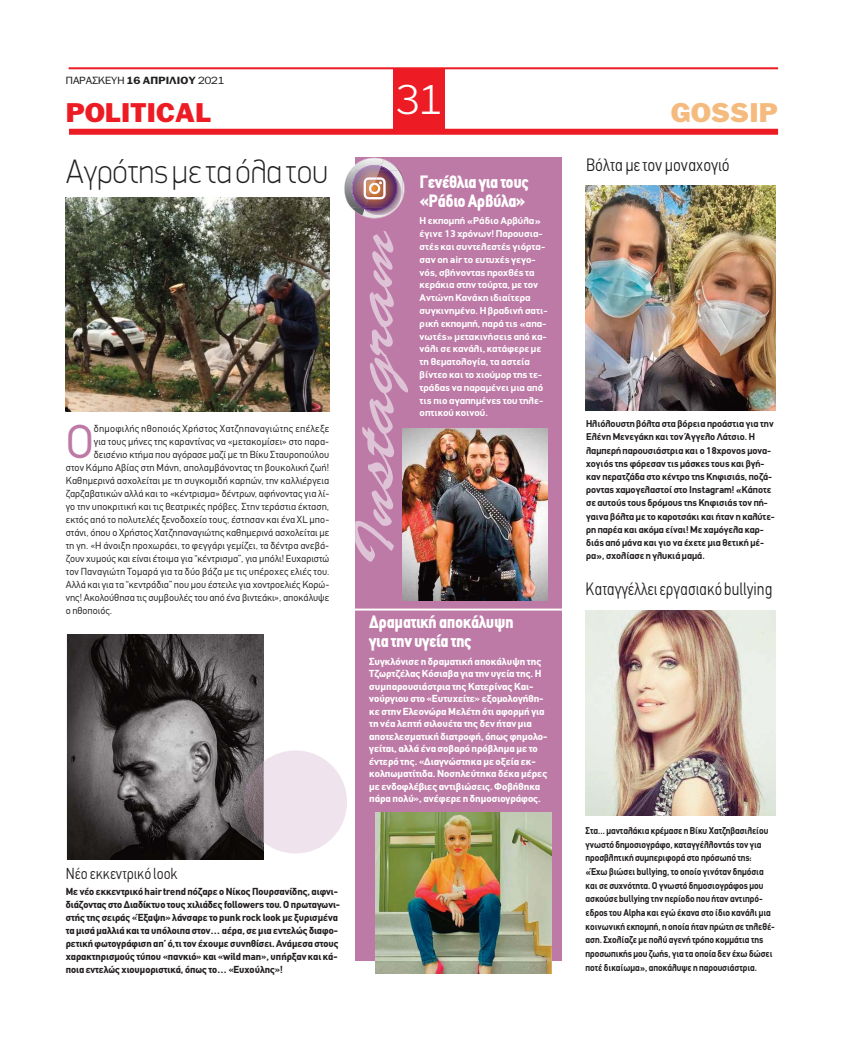
<style>
.page{position:relative;width:841px;height:1039px;background:#fff}
.page>*{position:absolute;margin:0;border:0;box-sizing:border-box;transform-origin:0 0}
.t1{font:46.5px "CF Din";color:#bd7aa6}
.t2{font:300 40px "PF Franklin Gothic";color:#fff}
.t3{font:100 34px "PF Din Display";color:#231f20;scale:.94 1}
.t4{font:900 26px "PF Franklin Gothic";color:#ed1c24;scale:1.06 1}
.t5{font:900 26px "PF Franklin Gothic";color:#f5bb7e;scale:1.06 1}
.t6{font:900 condensed 18px/19px "PF Din Text";letter-spacing:-.025em;color:#fff;scale:1.04 1}
.t7{font:300 condensed 18px "PF Din Text";color:#231f20;scale:.95 1}
.t8{font:300 condensed 18px "PF Din Text";color:#231f20}
.t9{font:300 condensed 16px "PF Din Text";color:#231f20}
.t10{font:10px "CF Din";letter-spacing:.005em;color:#231f20}
.t11{font:700 10px/13.7px "PF Din Display";color:#231f20;scale:.89 1}
.t12{font:700 10px/12.5px "CF Din";color:#fff;scale:1.04 1}
.t13{font:700 10px/13.2px "PF Din Display";color:#231f20}
.t14{font:700 10px/13px "CF Din";color:#231f20}
.t15{font:700 10px/12.8px "PF Din Display";color:#fff;scale:1.04 1}
.t16{font:10px "CF Din";letter-spacing:.025em;color:#231f20}
.t17{font:10px "PF Franklin Gothic";letter-spacing:.01em;color:#231f20;scale:1.1 1}
.s1{font-weight:700}
</style>
<div class="page">
<div style="left:355px;top:157px;width:206px;height:803px;background:#bd7aa6"></div>
<img style="left:585px;top:610px;width:189px;height:205px">
<img style="left:402px;top:429px;width:145px;height:171px">
<hr style="left:341px;top:608px;width:230px;height:2px;background:#fff">
<img style="left:375px;top:812px;width:176px;height:161px">
<img style="left:68px;top:635px;width:195px;height:224px">
<svg style="left:263px;top:750px;width:84px;height:103px"></svg>
<img style="left:244px;top:761px;width:19px;height:81px">
<img style="left:344px;top:190px;width:2px;height:9px">
<img style="left:346px;top:158px;width:58px;height:60px">
<svg style="left:355px;top:427px;width:39px;height:135px"></svg>
<hr style="left:69px;top:67px;width:708px;height:2px;background:#ed1c24">
<div style="left:69px;top:129px;width:708px;height:6px;background:#ed1c24"></div>
<div style="left:393px;top:69px;width:51px;height:63px;background:#ed1c24"></div>
<img style="left:585px;top:186px;width:189px;height:224px">
<img style="left:66px;top:198px;width:263px;height:214px">
<p class="t17" style="left:66px;top:74px;width:146px">ΠΑΡΑΣΚΕΥΗ <span class="s1">16 ΑΠΡΙΛΙΟΥ</span> 2021</p>
<h3 class="t4" style="left:66px;top:103px;width:138px">POLITICAL</h3>
<h2 class="t2" style="left:395px;top:77px;width:48px">31</h2>
<h3 class="t5" style="left:670px;top:103px;width:102px">GOSSIP</h3>
<h3 class="t3" style="left:66px;top:151px;width:280px">Αγρότης με τα όλα του</h3>
<h3 class="t8" style="left:585px;top:154px;width:145px">Βόλτα με τον μοναχογιό</h3>
<h3 class="t6" style="left:419px;top:174px;width:106px">Γενέθλια για τους «Ράδιο Αρβύλα»</h3>
<h1 class="t1" style="left:66px;top:424px;width:30px">Ο</h1>
<p class="t16" style="left:94px;top:424px;width:237px">δημοφιλής ηθοποιός Χρήστος Χατζηπαναγιώτης επέλεξε</p>
<p class="t10" style="left:94px;top:437px;width:237px">για τους μήνες της καραντίνας να «μετακομίσει» στο παρα-</p>
<p class="t10" style="left:94px;top:450px;width:237px">δεισένιο κτήμα που αγόρασε μαζί με τη Βίκυ Σταυροπούλου</p>
<p class="t10" style="left:66px;top:463px;width:265px">στον Κάμπο Αβίας στη Μάνη, απολαμβάνοντας τη βουκολική ζωή!</p>
<p class="t10" style="left:66px;top:476px;width:265px">Καθημερινά ασχολείται με τη συγκομιδή καρπών, την καλλιέργεια</p>
<p class="t10" style="left:66px;top:489px;width:265px">ζαρζαβατικών αλλά και το «κέντρισμα» δέντρων, αφήνοντας για λί-</p>
<p class="t10" style="left:66px;top:502px;width:265px">γο την υποκριτική και τις θεατρικές πρόβες. Στην τεράστια έκταση,</p>
<p class="t10" style="left:66px;top:515px;width:265px">εκτός από το πολυτελές ξενοδοχείο τους, έστησαν και ένα XL μπο-</p>
<p class="t10" style="left:66px;top:528px;width:265px">στάνι, όπου ο Χρήστος Χατζηπαναγιώτης καθημερινά ασχολείται με</p>
<p class="t10" style="left:66px;top:541px;width:265px">τη γη. «Η άνοιξη προχωράει, το φεγγάρι γεμίζει, τα δέντρα ανεβά-</p>
<p class="t10" style="left:66px;top:554px;width:265px">ζουν χυμούς και είναι έτοιμα για “κέντρισμα”, για μπόλι! Ευχαριστώ</p>
<p class="t10" style="left:66px;top:567px;width:265px">τον Παναγιώτη Τομαρά για τα δύο βάζα με τις υπέροχες ελιές του.</p>
<p class="t10" style="left:66px;top:580px;width:265px">Αλλά και για τα “κεντράδια” που μου έστειλε για χοντροελιές Κορώ-</p>
<p class="t10" style="left:66px;top:593px;width:265px">νης! Ακολούθησα τις συμβουλές του από ένα βιντεάκι», αποκάλυψε</p>
<p class="t10" style="left:66px;top:606px;width:48px">ο ηθοποιός.</p>
<h3 class="t9" style="left:66px;top:864px;width:113px">Νέο εκκεντρικό look</h3>
<p class="t14" style="left:66px;top:885px;width:276px">Με νέο εκκεντρικό hair trend πόζαρε ο Νίκος Πουρσανίδης, αιφνι&shy;διάζοντας στο Διαδίκτυο τους χιλιάδες followers του. Ο πρωταγωνι&shy;στής της σειράς «Έξαψη» λάνσαρε το punk rock look με ξυρισμένα τα μισά μαλλιά και τα υπόλοιπα στον… αέρα, σε μια εντελώς διαφο&shy;ρετική φωτογράφιση απ’ ό,τι τον έχουμε συνηθίσει. Ανάμεσα στους χαρακτηρισμούς τύπου «πανκιό» και «wild man», υπήρξαν και κά&shy;ποια εντελώς χιουμοριστικά, όπως το… «Ευχούλης»!</p>
<p class="t15" style="left:419px;top:214px;width:124px">Η εκπομπή «Ράδιο Αρβύλα» έγινε 13 χρόνων! Παρουσια&shy;στές και συντελεστές γιόρτα&shy;σαν on air το ευτυχές γεγο&shy;νός, σβήνοντας προχθές τα κεράκια στην τούρτα, με τον<br>Αντώνη Κανάκη ιδιαίτερα συγκινημένο. Η βραδινή σατι&shy;ρική εκπομπή, παρά τις «απα&shy;νωτές» μετακινήσεις από κα&shy;νάλι σε κανάλι, κατάφερε με τη θεματολογία, τα αστεία βίντεο και το χιούμορ της τε&shy;τράδας να παραμένει μια από τις πιο αγαπημένες του τηλε&shy;οπτικού κοινού.</p>
<h3 class="t6" style="left:369px;top:613px;width:140px">Δραματική αποκάλυψη για την υγεία της</h3>
<p class="t12" style="left:369px;top:656px;width:173px">Συγκλόνισε η δραματική αποκάλυψη της Τζωρτζέλας Κόσιαβα για την υγεία της. Η συμπαρουσιάστρια της Κατερίνας Και&shy;νούργιου στο «Ευτυχείτε» εξομολογήθη&shy;κε στην Ελεονώρα Μελέτη ότι αφορμή για τη νέα λεπτή σιλουέτα της δεν ήταν μια αποτελεσματική διατροφή, όπως φημολο&shy;γείται, αλλά ένα σοβαρό πρόβλημα με το έντερό της. «Διαγνώστηκα με οξεία εκ&shy;κολπωματίτιδα. Νοσηλεύτηκα δέκα μέρες με ενδοφλέβιες αντιβιώσεις. Φοβήθηκα πάρα πολύ», ανέφερε η δημοσιογράφος.</p>
<p class="t13" style="left:585px;top:417px;width:190px">Ηλιόλουστη βόλτα στα βόρεια προάστια για την Ελένη Μενεγάκη και τον Άγγελο Λάτσιο. Η λαμπερή παρουσιάστρια και ο 18χρονος μονα&shy;χογιός της φόρεσαν τις μάσκες τους και βγή&shy;καν περατζάδα στο κέντρο της Κηφισιάς, ποζά&shy;ροντας χαμογελαστοί στο Instagram! «Κάποτε σε αυτούς τους δρόμους της Κηφισιάς τον πή&shy;γαινα βόλτα με το καροτσάκι και ήταν η καλύτε&shy;ρη παρέα και ακόμα είναι! Με χαμόγελα καρ&shy;διάς από μάνα και γιο να έχετε μια θετική μέ&shy;ρα», σχολίασε η γλυκιά μαμά.</p>
<h3 class="t7" style="left:585px;top:578px;width:198px">Καταγγέλλει εργασιακό bullying</h3>
<p class="t11" style="left:585px;top:823px;width:214px">Στα... μανταλάκια κρέμασε η Βίκυ Χατζηβασιλείου γνωστό δημοσιογράφο, καταγγέλλοντάς τον για προσβλητική συμπεριφορά στο πρόσωπό της: «Έχω βιώσει bullying, το οποίο γινόταν δημόσια και σε συχνότητα. Ο γνωστό δημοσιογράφος μου ασκούσε bullying την περίοδο που ήταν αντιπρό&shy;εδρος του Alpha και εγώ έκανα στο ίδιο κανάλι μια κοινωνική εκπομπή, η οποία ήταν πρώτη σε τηλεθέ&shy;αση. Σχολίαζε με πολύ αγενή τρόπο κομμάτια της προσωπικής μου ζωής, για τα οποία δεν έχω δώσει ποτέ δικαίωμα», αποκάλυψε η παρουσιάστρια.</p>
</div>
